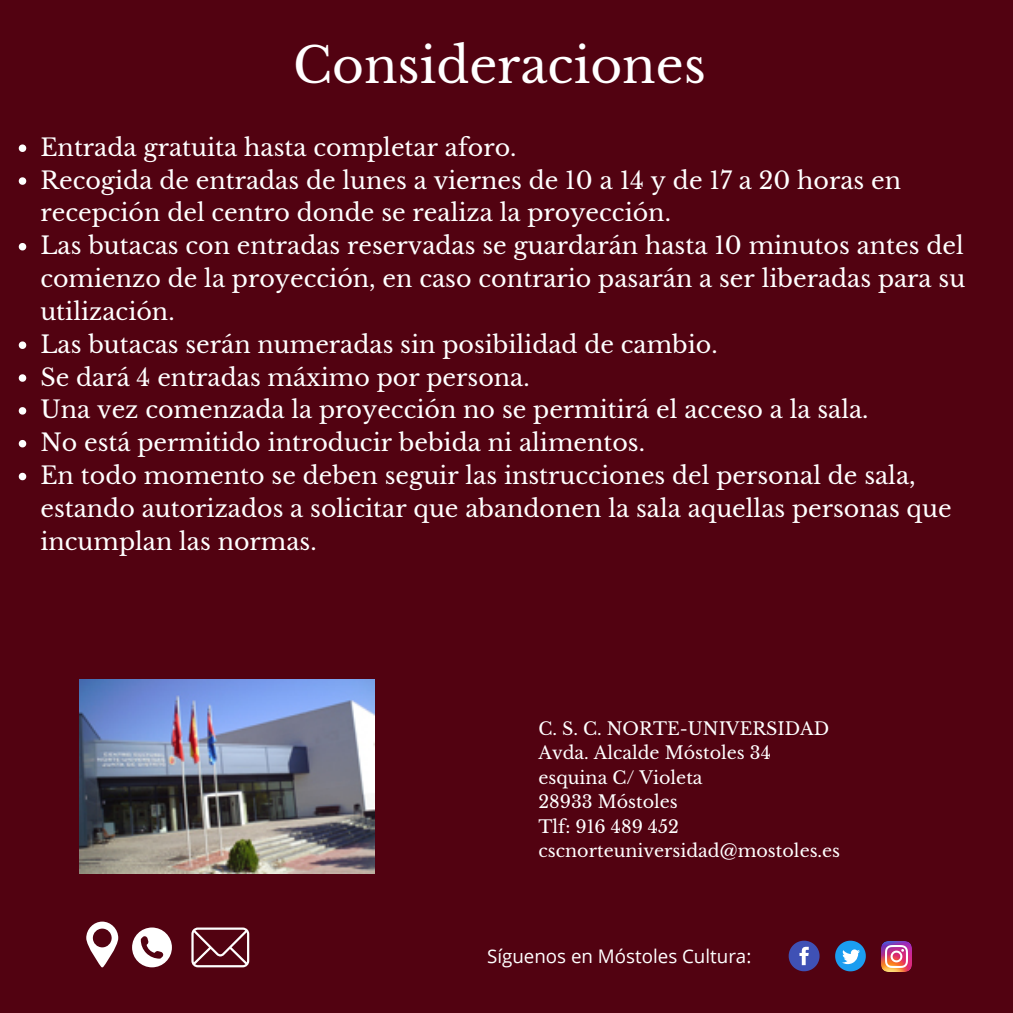
<style>
.page{position:relative;width:1013px;height:1013px;background:#fff}
.page>*{position:absolute;margin:0;border:0;box-sizing:border-box;transform-origin:0 0}
.t1{font:48.75px "Libre Baskerville";color:#fff}
.t2{font:23.75px/32.8px "Libre Baskerville";color:#fff}
.t3{font:18.75px "Open Sans";color:#fff}
.t4{font:17.5px "Libre Baskerville";color:#fff}
</style>
<div class="page">
<div style="left:0;top:0;width:1012px;height:1012px;background:#520211"></div>
<svg style="left:19px;top:144px;width:7px;height:8px"></svg>
<svg style="left:19px;top:177px;width:7px;height:8px"></svg>
<svg style="left:19px;top:243px;width:7px;height:7px"></svg>
<svg style="left:19px;top:341px;width:7px;height:8px"></svg>
<svg style="left:19px;top:374px;width:7px;height:8px"></svg>
<svg style="left:19px;top:407px;width:7px;height:7px"></svg>
<svg style="left:19px;top:440px;width:7px;height:7px"></svg>
<svg style="left:19px;top:473px;width:7px;height:7px"></svg>
<img style="left:79px;top:679px;width:296px;height:194px">
<svg style="left:788px;top:940px;width:31px;height:31px"></svg>
<svg style="left:835px;top:940px;width:30px;height:31px"></svg>
<img style="left:881px;top:941px;width:30px;height:30px">
<svg style="left:191px;top:927px;width:58px;height:40px"></svg>
<svg style="left:132px;top:927px;width:40px;height:40px"></svg>
<svg style="left:86px;top:921px;width:32px;height:46px"></svg>
<h1 class="t1" style="left:293px;top:36px;width:414px">Consideraciones</h1>
<p class="t2" style="left:40px;top:131px;width:477px">Entrada gratuita hasta completar aforo.</p>
<p class="t2" style="left:40px;top:164px;width:862px">Recogida de entradas de lunes a viernes de 10 a 14 y de 17 a 20 horas en recepción del centro donde se realiza la proyección.</p>
<p class="t2" style="left:40px;top:229px;width:926px;text-align:justify">Las butacas con entradas reservadas se guardarán hasta 10 minutos antes del comienzo de la proyección, en caso contrario pasarán a ser liberadas para su utilización.</p>
<p class="t2" style="left:40px;top:328px;width:679px">Las butacas serán numeradas sin posibilidad de cambio.</p>
<p class="t2" style="left:40px;top:361px;width:491px">Se dará 4 entradas máximo por persona.</p>
<p class="t2" style="left:40px;top:393px;width:829px">Una vez comenzada la proyección no se permitirá el acceso a la sala.</p>
<p class="t2" style="left:40px;top:426px;width:606px">No está permitido introducir bebida ni alimentos.</p>
<p class="t2" style="left:40px;top:459px;width:912px">En todo momento se deben seguir las instrucciones del personal de sala, estando autorizados a solicitar que abandonen la sala aquellas personas que incumplan las normas.</p>
<p class="t4" style="left:538px;top:718px;width:292px">C. S. C. NORTE-UNIVERSIDAD</p>
<p class="t4" style="left:538px;top:742px;width:234px">Avda. Alcalde Móstoles 34</p>
<p class="t4" style="left:538px;top:766px;width:166px">esquina C/ Violeta</p>
<p class="t4" style="left:538px;top:791px;width:141px">28933 Móstoles</p>
<p class="t4" style="left:538px;top:815px;width:142px">Tlf: 916 489 452</p>
<p class="t4" style="left:538px;top:839px;width:303px">cscnorteuniversidad@mostoles.es</p>
<p class="t3" style="left:487px;top:942px;width:266px">Síguenos en Móstoles Cultura:</p>
</div>
